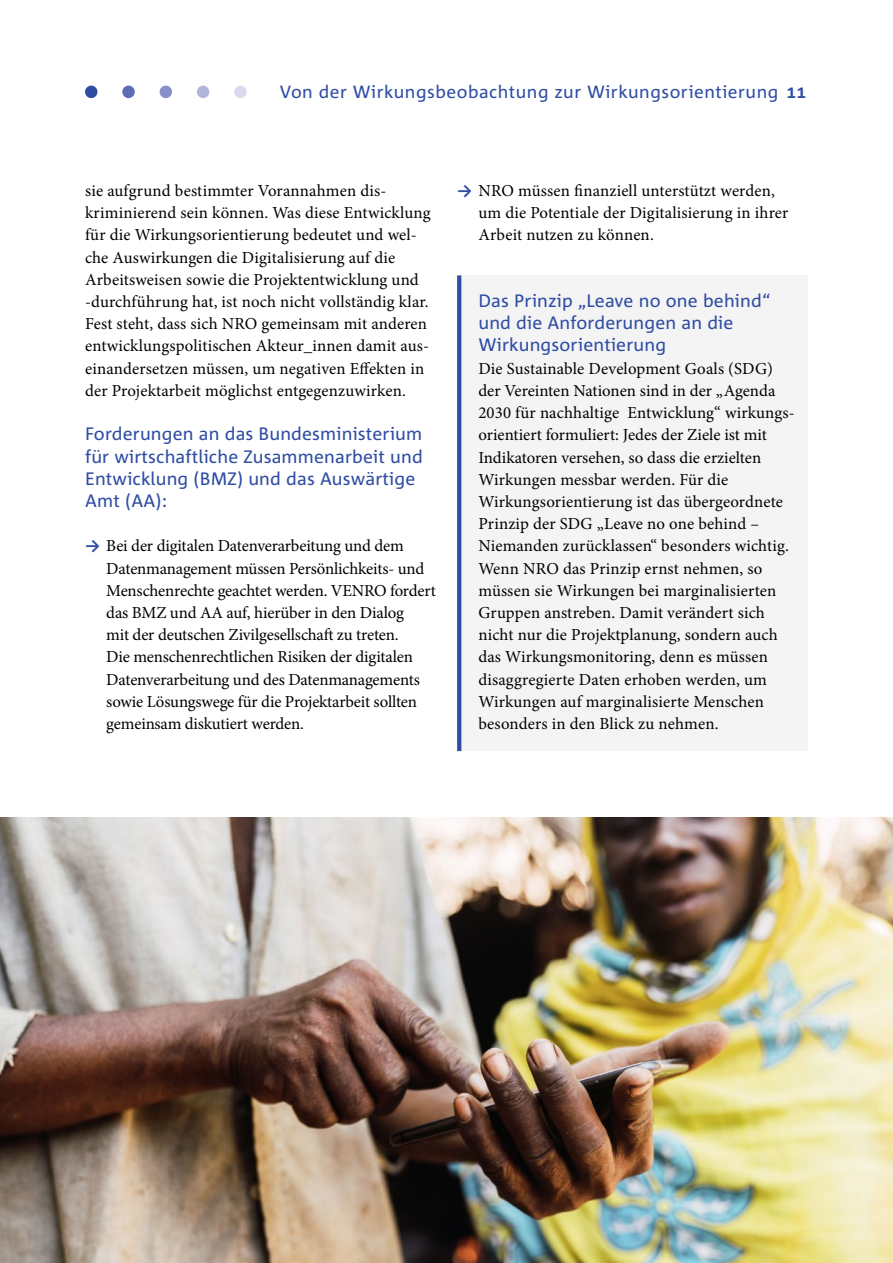
<style>
.page{position:relative;width:893px;height:1263px;background:#fff}
.page>*{position:absolute;margin:0;border:0;box-sizing:border-box;transform-origin:0 0}
.H2__Zwischenü__CDM_H{font:18px/22.2px "Corpid";letter-spacing:.01em;color:#2f4da3}
.H3__Zwischenü__CDM_H{font:18px/22.2px "Corpid";letter-spacing:.01em;color:#2f4da3}
.t1{font:17.7px "Corpid";letter-spacing:.03em;color:#2f4da3}
.P_Fließtext_Infobox{font:16.8px/22.2px "Minion Pro";color:#000}
.P_Fließtext{font:16.8px/22.2px "Minion Pro";letter-spacing:.01em;color:#000}
.s1{font-family:"Calibri";font-weight:700;color:#2f4da3}
</style>
<div class="page">
<div style="left:85px;top:86px;width:12px;height:12px;background:#2f4da3;border-radius:50%"></div>
<div style="left:122px;top:86px;width:13px;height:12px;background:#5c6db6;border-radius:50%"></div>
<div style="left:160px;top:86px;width:12px;height:12px;background:#8890c9;border-radius:50%"></div>
<div style="left:197px;top:86px;width:12px;height:12px;background:#b2b5dc;border-radius:50%"></div>
<div style="left:234px;top:86px;width:13px;height:12px;background:#d9daef;border-radius:50%"></div>
<div style="left:457px;top:275px;width:351px;height:476px;background:#f4f4f4"></div>
<svg style="left:457px;top:275px;width:4px;height:476px;background:#3552a5"></svg>
<img style="left:0;top:818px;width:893px;height:445px">
<p class="t1" style="left:280px;top:82px;width:500px">Von der Wirkungsbeobachtung zur Wirkungsorientierung</p>
<p class="P_Fließtext" style="left:85px;top:180px;width:347px">sie aufgrund bestimmter Vorannahmen dis&shy;kriminierend sein können. Was diese Entwicklung für die Wirkungsorientierung bedeutet und wel&shy;che Auswirkungen die Digitalisierung auf die Arbeitsweisen sowie die Projektentwicklung und -durchführung hat, ist noch nicht vollständig klar.<br>Fest steht, dass sich NRO gemeinsam mit anderen entwicklungspolitischen Akteur_innen damit aus&shy;einandersetzen müssen, um negativen Effekten in der Projektarbeit möglichst entgegenzuwirken.</p>
<h2 class="H2__Zwischenü__CDM_H" style="left:85px;top:423px;width:339px">Forderungen an das Bundesministerium für wirtschaftliche Zusammenarbeit und<br>Entwicklung (BMZ) und das Auswärtige<br>Amt (AA):</h2>
<p class="P_Fließtext_Infobox" style="left:106px;top:535px;width:331px;text-indent:-21px"><span class="s1">→</span> Bei der digitalen Datenverarbeitung und dem Datenmanagement müssen Persönlichkeits- und Menschenrechte geachtet werden. VENRO fordert das BMZ und AA auf, hierüber in den Dialog<br>mit der deutschen Zivilgesellschaft zu treten.<br>Die menschenrechtlichen Risiken der digitalen Datenverarbeitung und des Datenmanagements sowie Lösungswege für die Projektarbeit sollten gemeinsam diskutiert werden.</p>
<p class="P_Fließtext_Infobox" style="left:478px;top:180px;width:311px;text-indent:-21px"><span class="s1">→</span> NRO müssen finanziell unterstützt werden, um die Potentiale der Digitalisierung in ihrer<br>Arbeit nutzen zu können.</p>
<h3 class="H3__Zwischenü__CDM_H" style="left:478px;top:290px;width:294px">Das Prinzip „Leave no one behind“ und die Anforderungen an die<br>Wirkungsorientierung</h3>
<p class="P_Fließtext_Infobox" style="left:478px;top:357px;width:318px">Die Sustainable Development Goals (SDG) der Vereinten Nationen sind in der „Agenda 2030 für nachhaltige Entwicklung“ wirkungs&shy;orientiert formuliert: Jedes der Ziele ist mit Indikatoren versehen, so dass die erzielten Wirkungen messbar werden. Für die Wirkungsorientierung ist das übergeordnete Prinzip der SDG „Leave no one behind – Niemanden zurücklassen“ besonders wichtig.<br>Wenn NRO das Prinzip ernst nehmen, so müssen sie Wirkungen bei marginalisierten Gruppen anstreben. Damit verändert sich nicht nur die Projektplanung, sondern auch das Wirkungsmonitoring, denn es müssen disaggregierte Daten erhoben werden, um Wirkungen auf marginalisierte Menschen besonders in den Blick zu nehmen.</p>
</div>
